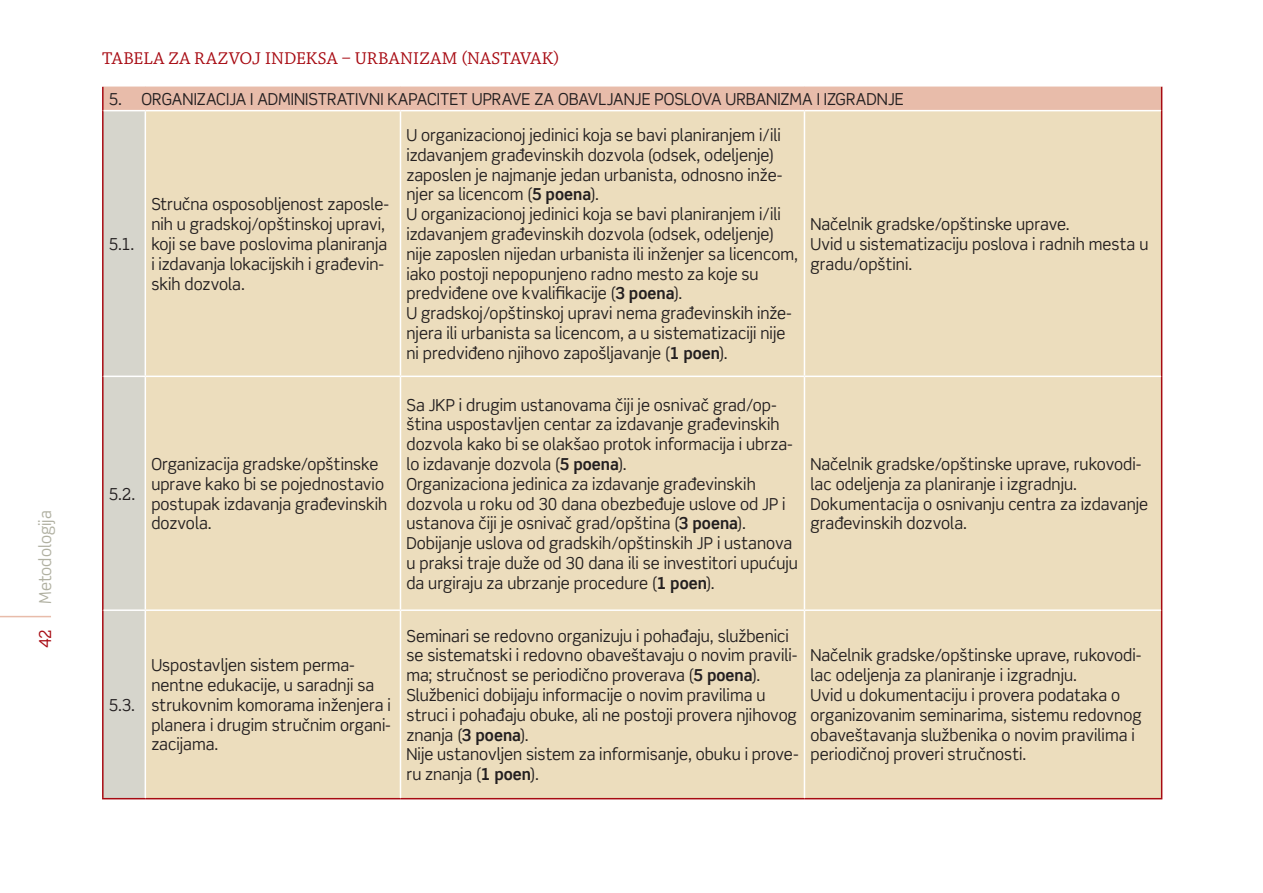
<style>
.page{position:relative;width:1263px;height:893px;background:#fff}
.page>*{position:absolute;margin:0;border:0;box-sizing:border-box;transform-origin:0 0}
.Naziv_priloga{font:18px "Chaparral Pro";letter-spacing:.01em;color:#a70a12}
._00_Normal{font:16.5px/19.8px "Scene";color:#231f20;scale:.95 1}
.t1{font:16.5px "Scene";color:#b0b0a1;scale:.95 1}
.t2{font:16.5px "Scene";color:#a70a12;scale:.95 1}
.s1{font-weight:700}
</style>
<div class="page">
<hr style="left:0;top:616px;width:51px;height:1px;background:#e8bcaa">
<div style="left:103px;top:86px;width:1059px;height:25px;background:#e8bcaa"></div>
<div style="left:104px;top:111px;width:41px;height:687px;background:#d6d5cc"></div>
<div style="left:146px;top:111px;width:1015px;height:687px;background:#ecddbd"></div>
<hr style="left:102px;top:87px;width:2px;height:24px;background:#a70a12">
<svg style="left:1161px;top:87px;width:1px;height:24px"></svg>
<hr style="left:102px;top:111px;width:2px;height:265px;background:#a70a12">
<hr style="left:1161px;top:111px;width:1px;height:265px;background:#a70a12">
<hr style="left:102px;top:376px;width:2px;height:234px;background:#a70a12">
<hr style="left:1161px;top:376px;width:1px;height:234px;background:#a70a12">
<hr style="left:102px;top:610px;width:2px;height:188px;background:#a70a12">
<hr style="left:1161px;top:610px;width:1px;height:188px;background:#a70a12">
<hr style="left:102px;top:798px;width:43px;height:1px;background:#a70a12">
<hr style="left:145px;top:798px;width:255px;height:1px;background:#a70a12">
<hr style="left:400px;top:798px;width:404px;height:1px;background:#a70a12">
<hr style="left:804px;top:798px;width:358px;height:1px;background:#a70a12">
<hr style="left:102px;top:85px;width:43px;height:2px;background:#fff">
<hr style="left:145px;top:85px;width:255px;height:2px;background:#fff">
<hr style="left:400px;top:85px;width:404px;height:2px;background:#fff">
<hr style="left:804px;top:85px;width:358px;height:2px;background:#fff">
<hr style="left:104px;top:110px;width:41px;height:1px;background:#fff">
<hr style="left:145px;top:110px;width:255px;height:1px;background:#fff">
<hr style="left:400px;top:110px;width:404px;height:1px;background:#fff">
<hr style="left:400px;top:111px;width:1px;height:265px;background:#fff">
<hr style="left:804px;top:110px;width:357px;height:1px;background:#fff">
<hr style="left:804px;top:111px;width:1px;height:265px;background:#fff">
<hr style="left:104px;top:376px;width:41px;height:1px;background:#fff">
<hr style="left:145px;top:376px;width:255px;height:1px;background:#fff">
<hr style="left:400px;top:376px;width:404px;height:1px;background:#fff">
<hr style="left:400px;top:377px;width:1px;height:232px;background:#fff">
<hr style="left:804px;top:376px;width:357px;height:1px;background:#fff">
<hr style="left:804px;top:377px;width:1px;height:232px;background:#fff">
<hr style="left:104px;top:609px;width:41px;height:2px;background:#fff">
<hr style="left:145px;top:609px;width:255px;height:2px;background:#fff">
<hr style="left:400px;top:609px;width:404px;height:2px;background:#fff">
<hr style="left:400px;top:611px;width:1px;height:187px;background:#fff">
<hr style="left:804px;top:609px;width:357px;height:2px;background:#fff">
<hr style="left:804px;top:611px;width:1px;height:187px;background:#fff">
<p class="t1" style="left:35px;top:604px;width:100px;rotate:-90deg">Metodologija</p>
<p class="t2" style="left:35px;top:648px;width:21px;rotate:-90deg">42</p>
<p class="Naziv_priloga" style="left:102px;top:49px;width:459px">TABELA ZA RAZVOJ INDEKSA – URBANIZAM (NASTAVAK)</p>
<p class="_00_Normal" style="left:109px;top:89px;width:838px">5. ORGANIZACIJA I ADMINISTRATIVNI KAPACITET UPRAVE ZA OBAVLJANJE POSLOVA URBANIZMA I IZGRADNJE</p>
<p class="_00_Normal" style="left:109px;top:234px;width:28px">5.1.</p>
<p class="_00_Normal" style="left:109px;top:484px;width:29px">5.2.</p>
<p class="_00_Normal" style="left:109px;top:695px;width:29px">5.3.</p>
<p class="_00_Normal" style="left:151px;top:195px;width:251px">Stručna osposobljenost zaposle&shy;nih u gradskoj/opštinskoj upravi, koji se bave poslovima planiranja i izdavanja lokacijskih i građevin&shy;skih dozvola.</p>
<p class="_00_Normal" style="left:151px;top:454px;width:250px">Organizacija gradske/opštinske uprave kako bi se pojednostavio postupak izdavanja građevinskih dozvola.</p>
<p class="_00_Normal" style="left:151px;top:656px;width:254px">Uspostavljen sistem perma&shy;nentne edukacije, u saradnji sa strukovnim komorama inženjera i planera i drugim stručnim organi&shy;zacijama.</p>
<p class="_00_Normal" style="left:406px;top:125px;width:397px">U organizacionoj jedinici koja se bavi planiranjem i/ili izdavanjem građevinskih dozvola (odsek, odeljenje) zaposlen je najmanje jedan urbanista, odnosno inže&shy;njer sa licencom (<span class="s1">5 poena</span>).</p>
<p class="_00_Normal" style="left:406px;top:205px;width:414px">U organizacionoj jedinici koja se bavi planiranjem i/ili izdavanjem građevinskih dozvola (odsek, odeljenje) nije zaposlen nijedan urbanista ili inženjer sa licencom, iako postoji nepopunjeno radno mesto za koje su predviđene ove kvalifikacije (<span class="s1">3 poena</span>).</p>
<p class="_00_Normal" style="left:406px;top:304px;width:407px">U gradskoj/opštinskoj upravi nema građevinskih inže&shy;njera ili urbanista sa licencom, a u sistematizaciji nije ni predviđeno njihovo zapošljavanje (<span class="s1">1 poen</span>).</p>
<p class="_00_Normal" style="left:406px;top:395px;width:408px">Sa JKP i drugim ustanovama čiji je osnivač grad/op&shy;ština uspostavljen centar za izdavanje građevinskih dozvola kako bi se olakšao protok informacija i ubrza&shy;lo izdavanje dozvola (<span class="s1">5 poena</span>).</p>
<p class="_00_Normal" style="left:406px;top:474px;width:401px">Organizaciona jedinica za izdavanje građevinskih dozvola u roku od 30 dana obezbeđuje uslove od JP i ustanova čiji je osnivač grad/opština (<span class="s1">3 poena</span>).</p>
<p class="_00_Normal" style="left:406px;top:533px;width:414px">Dobijanje uslova od gradskih/opštinskih JP i ustanova u praksi traje duže od 30 dana ili se investitori upućuju da urgiraju za ubrzanje procedure (<span class="s1">1 poen</span>).</p>
<p class="_00_Normal" style="left:810px;top:214px;width:274px">Načelnik gradske/opštinske uprave.</p>
<p class="_00_Normal" style="left:810px;top:234px;width:357px">Uvid u sistematizaciju poslova i radnih mesta u gradu/opštini.</p>
<p class="_00_Normal" style="left:810px;top:454px;width:349px">Načelnik gradske/opštinske uprave, rukovodi&shy;lac odeljenja za planiranje i izgradnju.</p>
<p class="_00_Normal" style="left:810px;top:494px;width:357px">Dokumentacija o osnivanju centra za izdavanje građevinskih dozvola.</p>
<p class="_00_Normal" style="left:406px;top:626px;width:413px">Seminari se redovno organizuju i pohađaju, službenici se sistematski i redovno obaveštavaju o novim pravili&shy;ma; stručnost se periodično proverava (<span class="s1">5 poena</span>).</p>
<p class="_00_Normal" style="left:406px;top:685px;width:412px">Službenici dobijaju informacije o novim pravilima u struci i pohađaju obuke, ali ne postoji provera njihovog znanja (<span class="s1">3 poena</span>).</p>
<p class="_00_Normal" style="left:406px;top:745px;width:414px">Nije ustanovljen sistem za informisanje, obuku i prove&shy;ru znanja (<span class="s1">1 poen</span>).</p>
<p class="_00_Normal" style="left:810px;top:646px;width:349px">Načelnik gradske/opštinske uprave, rukovodi&shy;lac odeljenja za planiranje i izgradnju.</p>
<p class="_00_Normal" style="left:810px;top:685px;width:350px">Uvid u dokumentaciju i provera podataka o organizovanim seminarima, sistemu redovnog obaveštavanja službenika o novim pravilima i periodičnoj proveri stručnosti.</p>
</div>
